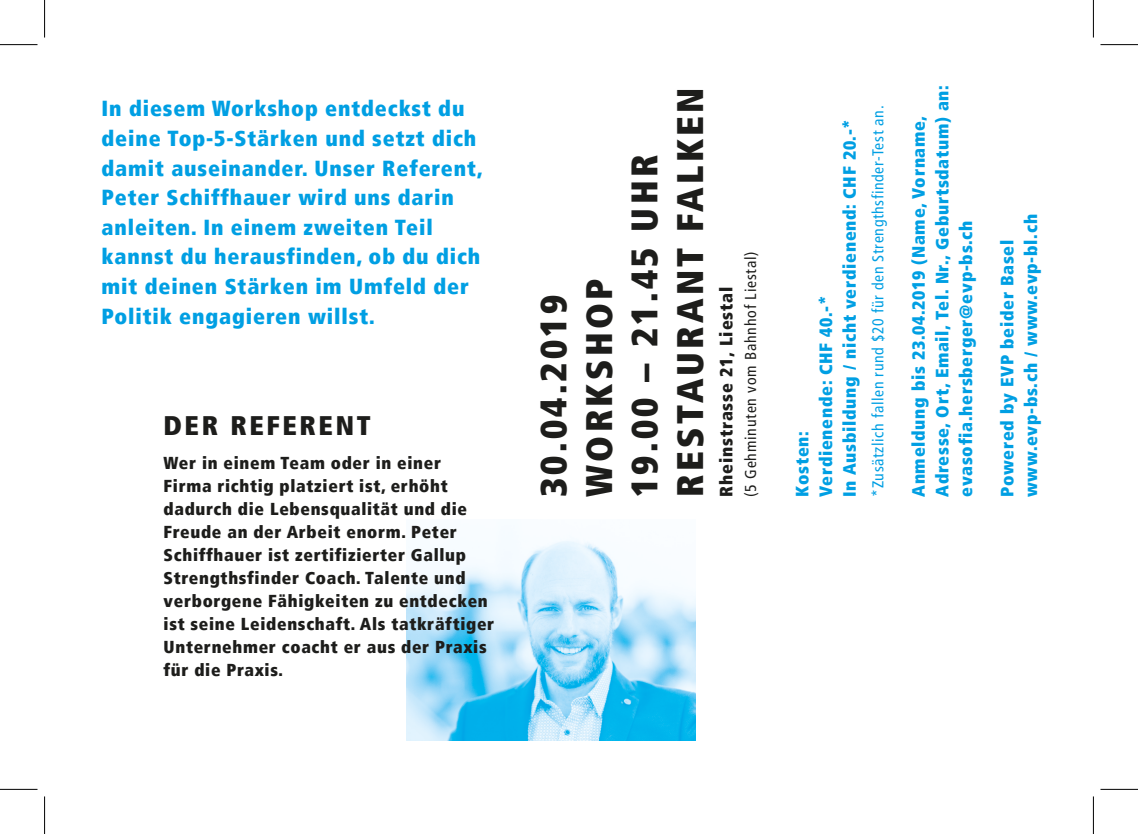
<style>
.page{position:relative;width:1138px;height:834px;background:#fff}
.page>*{position:absolute;margin:0;border:0;box-sizing:border-box;transform-origin:0 0}
.t1{font:900 condensed 36.75px "Frutiger LT";letter-spacing:.09em;color:#1d1d1b}
.t2{font:900 condensed 26.75px "Frutiger LT";letter-spacing:.1em;color:#1d1d1b}
.t3{font:900 condensed 21.75px/29.5px "Frutiger LT";letter-spacing:.04em;color:#009fe3}
.t4{font:900 condensed 17.75px/23.8px "Frutiger LT";letter-spacing:.04em;color:#009fe3}
.t5{font:900 condensed 17.75px "Frutiger LT";letter-spacing:.05em;color:#1d1d1b}
.t6{font:900 condensed 17.25px/23px "Frutiger LT";letter-spacing:.04em;color:#1d1d1b}
.t7{font:condensed 15.75px "Frutiger LT Std";letter-spacing:.04em;color:#009fe3}
.t8{font:condensed 15.75px "Frutiger LT Std";letter-spacing:.05em;color:#1d1d1b}
</style>
<div class="page">
<img style="left:406px;top:540px;width:290px;height:200px">
<hr style="left:0;top:44px;width:38px;height:1px;background:#000">
<hr style="left:1100px;top:44px;width:38px;height:1px;background:#000">
<hr style="left:0;top:788px;width:38px;height:1px;background:#000">
<hr style="left:1100px;top:788px;width:38px;height:1px;background:#000">
<hr style="left:44px;top:0;width:1px;height:37px;background:#000">
<hr style="left:44px;top:796px;width:1px;height:37px;background:#000">
<hr style="left:1093px;top:0;width:1px;height:37px;background:#000">
<hr style="left:1093px;top:796px;width:1px;height:37px;background:#000">
<p class="t3" style="left:102px;top:94px;width:382px">In diesem Workshop entdeckst du deine Top-5-Stärken und setzt dich damit auseinander. Unser Referent,<br>Peter Schiffhauer wird uns darin anleiten. In einem zweiten Teil kannst du herausfinden, ob du dich mit deinen Stärken im Umfeld der<br>Politik engagieren willst.</p>
<p class="t2" style="left:164px;top:409px;width:209px">DER REFERENT</p>
<p class="t6" style="left:164px;top:451px;width:332px">Wer in einem Team oder in einer<br>Firma richtig platziert ist, erhöht dadurch die Lebensqualität und die Freude an der Arbeit enorm. Peter Schiffhauer ist zertifizierter Gallup Strengthsfinder Coach. Talente und verborgene Fähigkeiten zu entdecken ist seine Leidenschaft. Als tatkräftiger Unternehmer coacht er aus der Praxis für die Praxis.</p>
<p class="t1" style="left:531px;top:497px;width:203px;rotate:-90deg">30.04.2019</p>
<p class="t1" style="left:577px;top:497px;width:219px;rotate:-90deg">WORKSHOP</p>
<p class="t1" style="left:622px;top:497px;width:343px;rotate:-90deg">19.00 – 21.45 UHR</p>
<p class="t1" style="left:668px;top:497px;width:411px;rotate:-90deg">RESTAURANT FALKEN</p>
<p class="t5" style="left:716px;top:497px;width:212px;rotate:-90deg">Rheinstrasse 21, Liestal</p>
<p class="t8" style="left:742px;top:497px;width:247px;rotate:-90deg">(5 Gehminuten vom Bahnhof Liestal)</p>
<p class="t4" style="left:790px;top:497px;width:67px;rotate:-90deg">Kosten:</p>
<p class="t4" style="left:814px;top:497px;width:203px;rotate:-90deg">Verdienende: CHF 40.-*</p>
<p class="t4" style="left:838px;top:497px;width:379px;rotate:-90deg">In Ausbildung / nicht verdienend: CHF 20.-*</p>
<p class="t7" style="left:869px;top:497px;width:392px;rotate:-90deg">*Zusätzlich fallen rund $20 für den Strengthsfinder-Test an.</p>
<p class="t4" style="left:907px;top:497px;width:413px;rotate:-90deg">Anmeldung bis 23.04.2019 (Name, Vorname,<br>Adresse, Ort, Email, Tel. Nr., Geburtsdatum) an:</p>
<p class="t4" style="left:954px;top:497px;width:278px;rotate:-90deg">evasofia.hersberger@evp-bs.ch</p>
<p class="t4" style="left:1019px;top:497px;width:284px;rotate:-90deg">www.evp-bs.ch / www.evp-bl.ch</p>
<p class="t4" style="left:995px;top:497px;width:259px;rotate:-90deg">Powered by EVP beider Basel</p>
</div>
